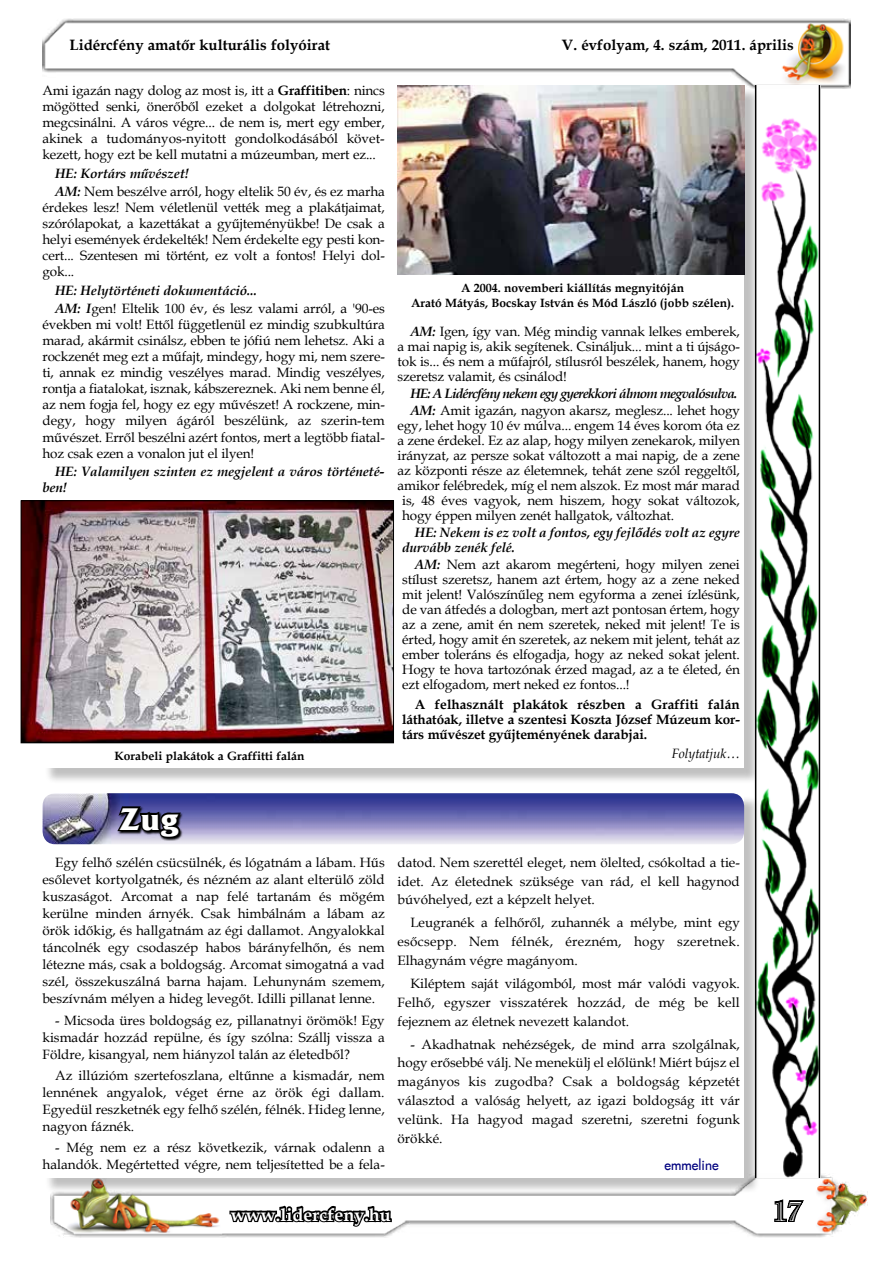
<style>
.page{position:relative;width:893px;height:1263px;background:#fff}
.page>*{position:absolute;margin:0;border:0;box-sizing:border-box;transform-origin:0 0}
.t1{font:700 33px "H France";color:#fff}
.t2{font:27px "Casper Open Face";color:#fff}
.t3{font:700 18px "Book Antiqua";color:#fff}
.t4{font:700 15px "Book Antiqua";color:#000}
.t5{font:13.5px/16px "Book Antiqua";letter-spacing:-.01em;color:#000;text-align:justify}
.t6{font:700 13.5px/15px "Book Antiqua";letter-spacing:-.01em;color:#000;text-align:justify}
.t7{font:italic 700 13.5px/16px "Book Antiqua";letter-spacing:-.01em;color:#000}
.t8{font:italic 700 13.5px/17.1px "Book Antiqua";letter-spacing:-.06em;color:#000}
.t9{font:italic 13.5px "Book Antiqua";letter-spacing:-.01em;color:#000}
.t10{font:13.5px "Fujiyama 2";color:#00007f}
.t11{font:700 12px/15px "Book Antiqua";color:#000;text-align:center}
.s1{font-weight:700}
.s2{font-weight:700;font-style:italic}
.s3{font-weight:400;font-style:normal}
</style>
<div class="page">
<img style="left:43px;top:18px;width:807px;height:71px">
<img style="left:51px;top:1173px;width:816px;height:64px">
<svg style="left:69px;top:38px;width:262px;height:17px"></svg>
<svg style="left:561px;top:18px;width:233px;height:37px"></svg>
<svg style="left:228px;top:1201px;width:165px;height:30px"></svg>
<svg style="left:755px;top:1197px;width:51px;height:27px"></svg>
<div style="left:44px;top:87px;width:717px;height:697px;background:#000;opacity:.25"></div>
<div style="left:43px;top:85px;width:701px;height:683px;background:#fff"></div>
<img style="left:21px;top:500px;width:373px;height:243px">
<img style="left:756px;top:85px;width:63px;height:1093px">
<hr style="left:755px;top:85px;width:1px;height:1093px;background:#000">
<hr style="left:819px;top:85px;width:1px;height:1093px;background:#000">
<div style="left:44px;top:795px;width:717px;height:399px;background:#000;opacity:.25"></div>
<div style="left:43px;top:793px;width:701px;height:385px;background:#fff"></div>
<img style="left:43px;top:793px;width:701px;height:51px">
<svg style="left:117px;top:806px;width:67px;height:35px"></svg>
<svg style="left:115px;top:805px;width:68px;height:35px;background:#3a3951"></svg>
<img style="left:398px;top:85px;width:346px;height:189px">
<p class="t4" style="left:70px;top:35px;width:262px">Lidércfény amatőr kulturális folyóirat</p>
<p class="t4" style="left:562px;top:35px;width:233px">V. évfolyam, 4. szám, 2011. április</p>
<p class="t5" style="left:43px;top:82px;width:344px">Ami igazán nagy dolog az most is, itt a <span class="s1">Graffitiben</span>: nincs mögötted senki, önerőből ezeket a dolgokat létrehozni, megcsinálni. A város végre... de nem is, mert egy ember, akinek a tudományos-nyitott gondolkodásából követ&shy;kezett, hogy ezt be kell mutatni a múzeumban, mert ez...</p>
<p class="t5" style="left:55px;top:164px;width:331px;line-height:18.1px"><span class="s2">HE: Kortárs művészet!<br>AM:</span> Nem beszélve arról, hogy eltelik 50 év, és ez marha</p>
<p class="t5" style="left:43px;top:199px;width:344px">érdekes lesz! Nem véletlenül vették meg a plakátjaimat, szórólapokat, a kazettákat a gyűjteményükbe! De csak a helyi események érdekelték! Nem érdekelte egy pesti kon&shy;cert... Szentesen mi történt, ez volt a fontos! Helyi dol&shy;gok...</p>
<p class="t5" style="left:55px;top:281px;width:331px;line-height:18.1px"><span class="s2">HE: Helytörténeti dokumentáció...<br>AM: I</span>gen! Eltelik 100 év, és lesz valami arról, a '90-es</p>
<p class="t5" style="left:43px;top:316px;width:344px">években mi volt! Ettől függetlenül ez mindig szubkultúra marad, akármit csinálsz, ebben te jófiú nem lehetsz. Aki a rockzenét meg ezt a műfajt, mindegy, hogy mi, nem szere&shy;ti, annak ez mindig veszélyes marad. Mindig veszélyes, rontja a fiatalokat, isznak, kábszereznek. Aki nem benne él, az nem fogja fel, hogy ez egy művészet! A rockzene, min&shy;degy, hogy milyen ágáról beszélünk, az szerin-tem művészet. Erről beszélni azért fontos, mert a legtöbb fiatal&shy;hoz csak ezen a vonalon jut el ilyen!</p>
<p class="t7" style="left:43px;top:463px;width:344px;text-indent:13px">HE: Valamilyen szinten ez megjelent a város történeté&shy;ben!</p>
<p class="t11" style="left:411px;top:280px;width:325px">A 2004. novemberi kiállítás megnyitóján<br>Arató Mátyás, Bocskay István és Mód László (jobb szélen).</p>
<p class="t5" style="left:398px;top:323px;width:344px;line-height:15px;text-indent:13px"><span class="s2">AM:</span> Igen, így van. Még mindig vannak lelkes emberek, a mai napig is, akik segítenek. Csináljuk... mint a ti újságo&shy;tok is... és nem a műfajról, stílusról beszélek, hanem, hogy szeretsz valamit, és csinálod!</p>
<p class="t8" style="left:410px;top:385px;width:331px">HE: A Lidércfény nekem egy gyerekkori álmom megvalósulva.<br>AM: <span class="s3">Amit igazán, nagyon akarsz, meglesz... lehet hogy</span></p>
<p class="t5" style="left:398px;top:417px;width:344px">egy, lehet hogy 10 év múlva... engem 14 éves korom óta ez</p>
<p class="t5" style="left:398px;top:432px;width:344px">a zene érdekel. Ez az alap, hogy milyen zenekarok, milyen</p>
<p class="t5" style="left:398px;top:447px;width:344px">irányzat, az persze sokat változott a mai napig, de a zene</p>
<p class="t5" style="left:398px;top:462px;width:344px">az központi része az életemnek, tehát zene szól reggeltől,</p>
<p class="t5" style="left:398px;top:477px;width:344px">amikor felébredek, míg el nem alszok. Ez most már marad</p>
<p class="t5" style="left:402px;top:492px;width:339px">is, 48 éves vagyok, nem hiszem, hogy sokat változok,</p>
<p class="t5" style="left:402px;top:507px;width:274px">hogy éppen milyen zenét hallgatok, változhat.</p>
<p class="t7" style="left:402px;top:525px;width:339px;line-height:15px;text-indent:13px">HE: Nekem is ez volt a fontos, egy fejlődés volt az egyre durvább zenék felé.</p>
<p class="t5" style="left:402px;top:557px;width:339px;line-height:15px;text-indent:13px"><span class="s2">AM:</span> Nem azt akarom megérteni, hogy milyen zenei stílust szeretsz, hanem azt értem, hogy az a zene neked mit jelent! Valószínűleg nem egyforma a zenei ízlésünk, de van átfedés a dologban, mert azt pontosan értem, hogy az a zene, amit én nem szeretek, neked mit jelent! Te is érted, hogy amit én szeretek, az nekem mit jelent, tehát az ember toleráns és elfogadja, hogy az neked sokat jelent.<br>Hogy te hova tartozónak érzed magad, az a te életed, én ezt elfogadom, mert neked ez fontos...!</p>
<p class="t6" style="left:402px;top:696px;width:339px;text-indent:13px">A felhasznált plakátok részben a Graffiti falán láthatóak, illetve a szentesi Koszta József Múzeum kor&shy;társ művészet gyűjteményének darabjai.</p>
<p class="t11" style="left:114px;top:748px;width:191px">Korabeli plakátok a Graffitti falán</p>
<p class="t9" style="left:671px;top:744px;width:70px">Folytatjuk…</p>
<h1 class="t1" style="left:120px;top:800px;width:60px">Zug</h1>
<p class="t5" style="left:43px;top:853px;width:344px;line-height:17.1px;text-indent:13px">Egy felhő szélén csücsülnék, és lógatnám a lábam. Hűs esőlevet kortyolgatnék, és nézném az alant elterülő zöld kuszaságot. Arcomat a nap felé tartanám és mögém kerülne minden árnyék. Csak himbálnám a lábam az örök időkig, és hallgatnám az égi dallamot. Angyalokkal táncolnék egy csodaszép habos bárányfelhőn, és nem létezne más, csak a boldogság. Arcomat simogatná a vad szél, összekuszálná barna hajam. Lehunynám szemem, beszívnám mélyen a hideg levegőt. Idilli pillanat lenne.</p>
<p class="t5" style="left:43px;top:1011px;width:344px;line-height:17.1px;text-indent:13px">- Micsoda üres boldogság ez, pillanatnyi örömök! Egy kismadár hozzád repülne, és így szólna: Szállj vissza a Földre, kisangyal, nem hiányzol talán az életedből?</p>
<p class="t5" style="left:43px;top:1066px;width:344px;line-height:17.1px;text-indent:13px">Az illúzióm szertefoszlana, eltűnne a kismadár, nem lennének angyalok, véget érne az örök égi dallam.<br>Egyedül reszketnék egy felhő szélén, félnék. Hideg lenne, nagyon fáznék.</p>
<p class="t5" style="left:43px;top:1139px;width:344px;line-height:17.1px;text-align:right">- Még nem ez a rész következik, várnak odalenn a halandók. Megértetted végre, nem teljesítetted be a fela-</p>
<p class="t5" style="left:398px;top:852px;width:344px;line-height:18.8px">datod. Nem szerettél eleget, nem ölelted, csókoltad a tie&shy;idet. Az életednek szüksége van rád, el kell hagynod búvóhelyed, ezt a képzelt helyet.</p>
<p class="t5" style="left:398px;top:913px;width:344px;line-height:18.8px;text-indent:13px">Leugranék a felhőről, zuhannék a mélybe, mint egy esőcsepp. Nem félnék, érezném, hogy szeretnek.<br>Elhagynám végre magányom.</p>
<p class="t5" style="left:398px;top:974px;width:344px;line-height:18.8px;text-indent:13px">Kiléptem saját világomból, most már valódi vagyok.<br>Felhő, egyszer visszatérek hozzád, de még be kell fejeznem az életnek nevezett kalandot.</p>
<p class="t5" style="left:398px;top:1034px;width:344px;line-height:18.8px;text-indent:13px">- Akadhatnak nehézségek, de mind arra szolgálnak, hogy erősebbé válj. Ne menekülj el előlünk! Miért bújsz el magányos kis zugodba? Csak a boldogság képzetét választod a valóság helyett, az igazi boldogság itt vár velünk. Ha hagyod magad szeretni, szeretni fogunk örökké.</p>
<p class="t10" style="left:665px;top:1154px;width:55px">emmeline</p>
<h3 class="t3" style="left:231px;top:1202px;width:161px">www.lidercfeny.hu</h3>
<h2 class="t2" style="left:773px;top:1196px;width:30px">17</h2>
</div>
